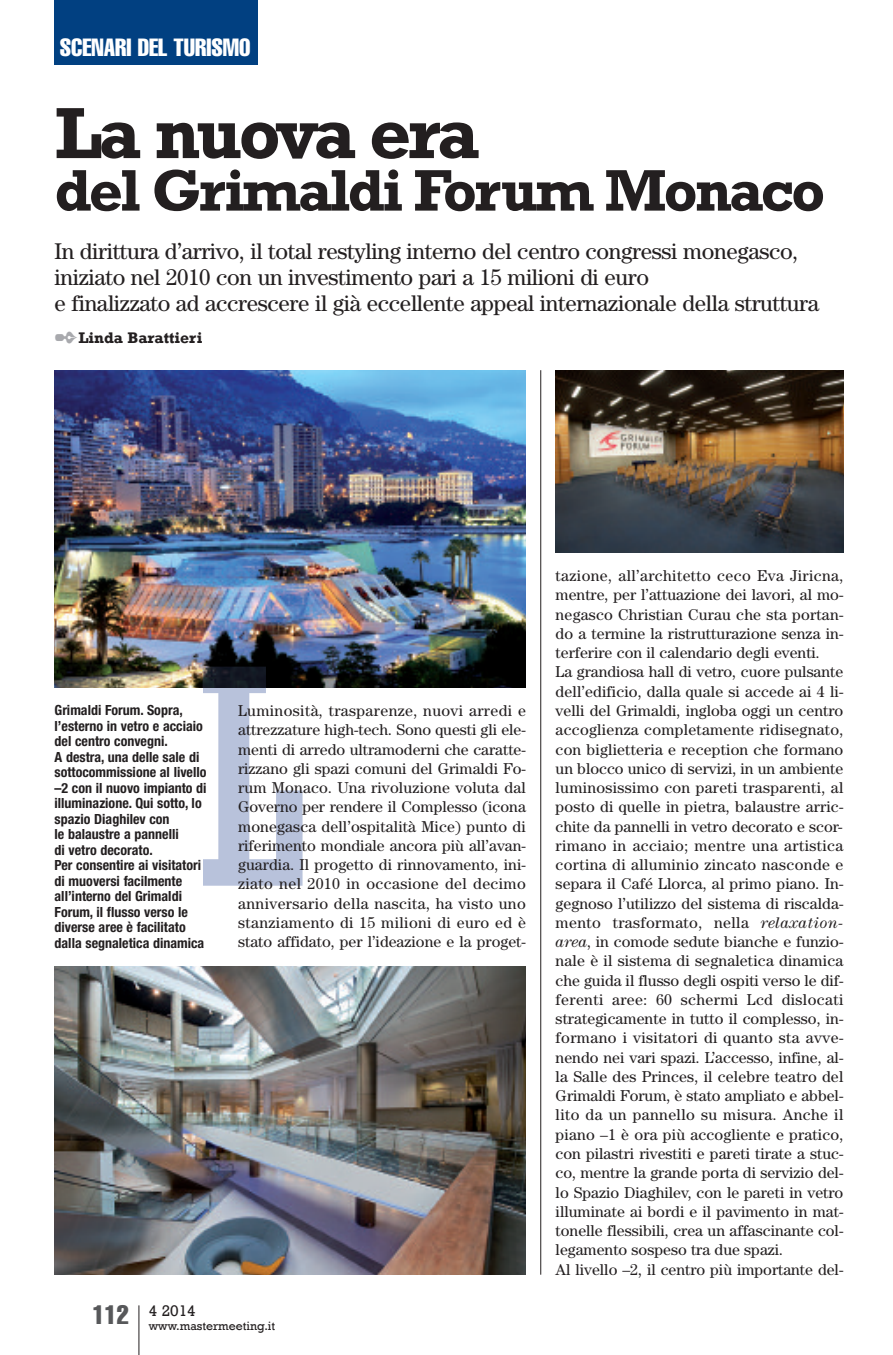
<style>
.page{position:relative;width:893px;height:1355px;background:#fff}
.page>*{position:absolute;margin:0;border:0;box-sizing:border-box;transform-origin:0 0}
.t1{font:700 73.5px "Rockwell";letter-spacing:-.05em;color:#231f20}
.t2{font:700 59.5px "Rockwell";letter-spacing:-.05em;color:#231f20}
.t3{font:extra-condensed 24.5px "Helvetica";color:#fff}
.t4{font:22.75px/26.2px "Century";letter-spacing:-.015em;color:#231f20}
.t5{font:15.75px/19.2px "Century";letter-spacing:.005em;color:#231f20}
.t6{font:700 15.75px "Rockwell";color:#231f20}
.t7{font:15.75px "Rockwell";color:#231f20}
.t8{font:700 condensed 14px/15.6px "Helvetica Neue";color:#231f20}
.t9{font:12.25px "Rockwell";color:#231f20}
.s1{color:#a8a9ad}
.s2{font-style:italic}
</style>
<div class="page">
<hr style="left:540px;top:370px;width:1px;height:904px;background:#231f20">
<hr style="left:138px;top:1305px;width:1px;height:49px;background:#231f20">
<div style="left:55px;top:0;width:203px;height:64px;background:#014081"></div>
<img style="left:55px;top:370px;width:471px;height:317px">
<svg style="left:203px;top:687px;width:100px;height:198px"></svg>
<img style="left:203px;top:666px;width:64px;height:21px">
<img style="left:55px;top:966px;width:471px;height:308px">
<img style="left:556px;top:370px;width:287px;height:182px">
<h3 class="t3" style="left:60px;top:39px;width:192px">SCENARI DEL TURISMO</h3>
<h1 class="t1" style="left:55px;top:89px;width:427px">La nuova era</h1>
<h2 class="t2" style="left:55px;top:154px;width:772px">del Grimaldi Forum Monaco</h2>
<h3 class="t4" style="left:55px;top:240px;width:766px">In dirittura d’arrivo, il total restyling interno del centro congressi monegasco, iniziato nel 2010 con un investimento pari a 15 milioni di euro<br>e finalizzato ad accrescere il già eccellente appeal internazionale della struttura</h3>
<p class="t6" style="left:55px;top:328px;width:149px"><span class="s1">✒</span>Linda Barattieri</p>
<p class="t8" style="left:55px;top:703px;width:154px">Grimaldi Forum. Sopra, l’esterno in vetro e acciaio del centro convegni.<br>A destra, una delle sale di sottocommissione al livello –2 con il nuovo impianto di illuminazione. Qui sotto, lo spazio Diaghilev con<br>le balaustre a pannelli<br>di vetro decorato.<br>Per consentire ai visitatori di muoversi facilmente all’interno del Grimaldi<br>Forum, il flusso verso le diverse aree è facilitato dalla segnaletica dinamica</p>
<p class="t5" style="left:238px;top:702px;width:289px;text-align:justify">Luminosità, trasparenze, nuovi arredi e attrezzature high-tech. Sono questi gli ele&shy;menti di arredo ultramoderni che caratte&shy;rizzano gli spazi comuni del Grimaldi Fo&shy;rum Monaco. Una rivoluzione voluta dal Governo per rendere il Complesso (icona monegasca dell’ospitalità Mice) punto di riferimento mondiale ancora più all’avan&shy;guardia. Il progetto di rinnovamento, ini&shy;ziato nel 2010 in occasione del decimo anniversario della nascita, ha visto uno stanziamento di 15 milioni di euro ed è stato affidato, per l’ideazione e la proget-</p>
<p class="t9" style="left:92px;top:1318px;width:184px"><sup>112</sup> www.mastermeeting.it</p>
<p class="t7" style="left:149px;top:1300px;width:49px">4 2014</p>
<p class="t5" style="left:556px;top:567px;width:289px">tazione, all’architetto ceco Eva Jiricna, mentre, per l’attuazione dei lavori, al mo&shy;negasco Christian Curau che sta portan&shy;do a termine la ristrutturazione senza in&shy;terferire con il calendario degli eventi.<br>La grandiosa hall di vetro, cuore pulsante dell’edificio, dalla quale si accede ai 4 li&shy;velli del Grimaldi, ingloba oggi un centro accoglienza completamente ridisegnato, con biglietteria e reception che formano un blocco unico di servizi, in un ambiente luminosissimo con pareti trasparenti, al posto di quelle in pietra, balaustre arric&shy;chite da pannelli in vetro decorato e scor&shy;rimano in acciaio; mentre una artistica cortina di alluminio zincato nasconde e separa il Café Llorca, al primo piano. In&shy;gegnoso l’utilizzo del sistema di riscalda&shy;mento trasformato, nella <span class="s2">relaxation&shy;area</span>, in comode sedute bianche e funzio&shy;nale è il sistema di segnaletica dinamica che guida il flusso degli ospiti verso le dif&shy;ferenti aree: 60 schermi Lcd dislocati strategicamente in tutto il complesso, in&shy;formano i visitatori di quanto sta avve&shy;nendo nei vari spazi. L’accesso, infine, al&shy;la Salle des Princes, il celebre teatro del Grimaldi Forum, è stato ampliato e abbel&shy;lito da un pannello su misura. Anche il piano –1 è ora più accogliente e pratico, con pilastri rivestiti e pareti tirate a stuc&shy;co, mentre la grande porta di servizio del&shy;lo Spazio Diaghilev, con le pareti in vetro illuminate ai bordi e il pavimento in mat&shy;tonelle flessibili, crea un affascinante col&shy;legamento sospeso tra due spazi.<br>Al livello –2, il centro più importante del-</p>
</div>
